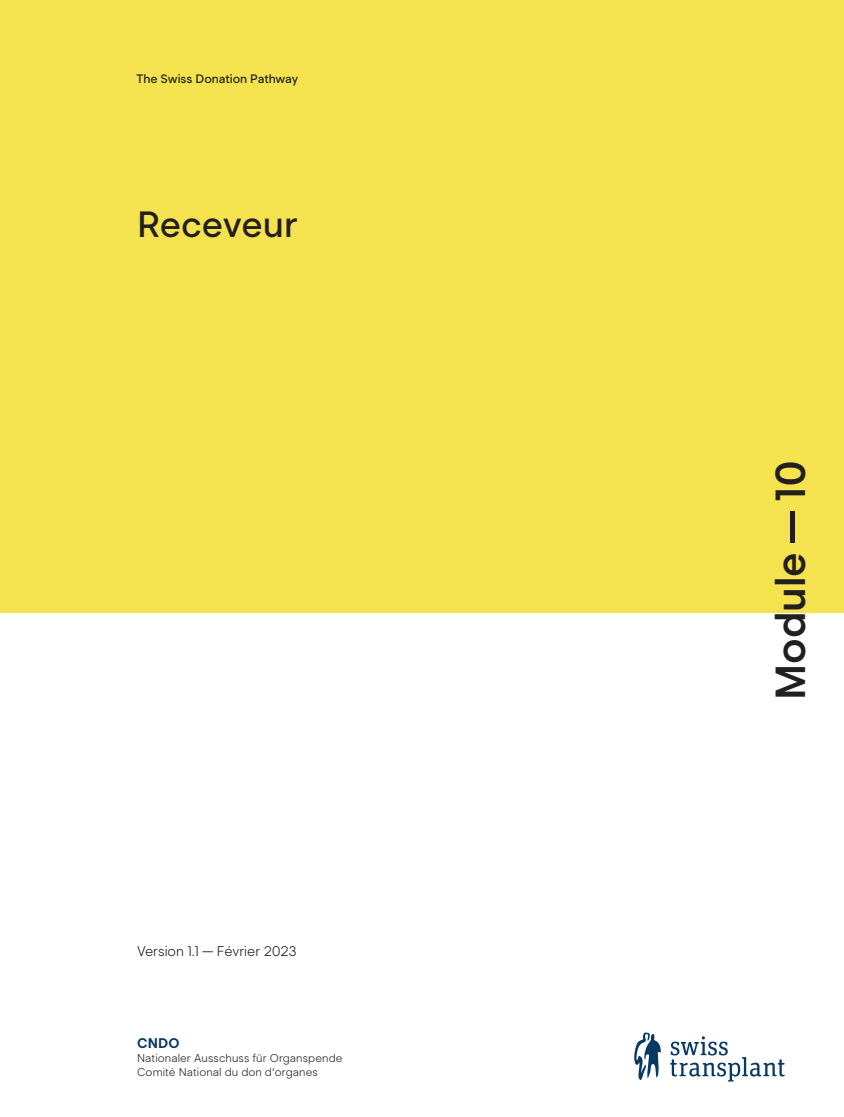
<style>
.page{position:relative;width:844px;height:1117px;background:#fff}
.page>*{position:absolute;margin:0;border:0;box-sizing:border-box;transform-origin:0 0}
.t1{font:600 42px "Segment";color:#231f20}
.t2{font:500 36.4px "Segment";color:#231f20}
.t3{font:300 14px "Segment";color:#231f20}
.t4{font:700 14px "Segment";color:#083965}
.t5{font:500 12.25px "Segment";color:#231f20}
.t6{font:300 11.38px/14px "Segment";letter-spacing:.01em;color:#231f20}
</style>
<div class="page">
<div style="left:0;top:0;width:843px;height:373px;background:#f4e34f"></div>
<div style="left:0;top:373px;width:843px;height:60px;background:#f4e34f"></div>
<div style="left:0;top:493px;width:843px;height:59px;background:#f4e34f"></div>
<div style="left:0;top:552px;width:843px;height:60px;background:#f4e34f"></div>
<div style="left:0;top:433px;width:843px;height:60px;background:#f4e34f"></div>
<svg style="left:634px;top:1032px;width:26px;height:47px"></svg>
<svg style="left:670px;top:1036px;width:114px;height:45px"></svg>
<p class="t5" style="left:136px;top:71px;width:163px">The Swiss Donation Pathway</p>
<h2 class="t2" style="left:137px;top:202px;width:162px">Receveur</h2>
<p class="t3" style="left:137px;top:942px;width:161px">Version 1.1 – Février 2023</p>
<p class="t4" style="left:137px;top:1034px;width:44px">CNDO</p>
<p class="t6" style="left:137px;top:1050px;width:207px">Nationaler Ausschuss für Organspende<br>Comité National du don d‘organes</p>
<h1 class="t1" style="left:764px;top:699px;width:241px;rotate:-90deg">Module – 10</h1>
</div>
